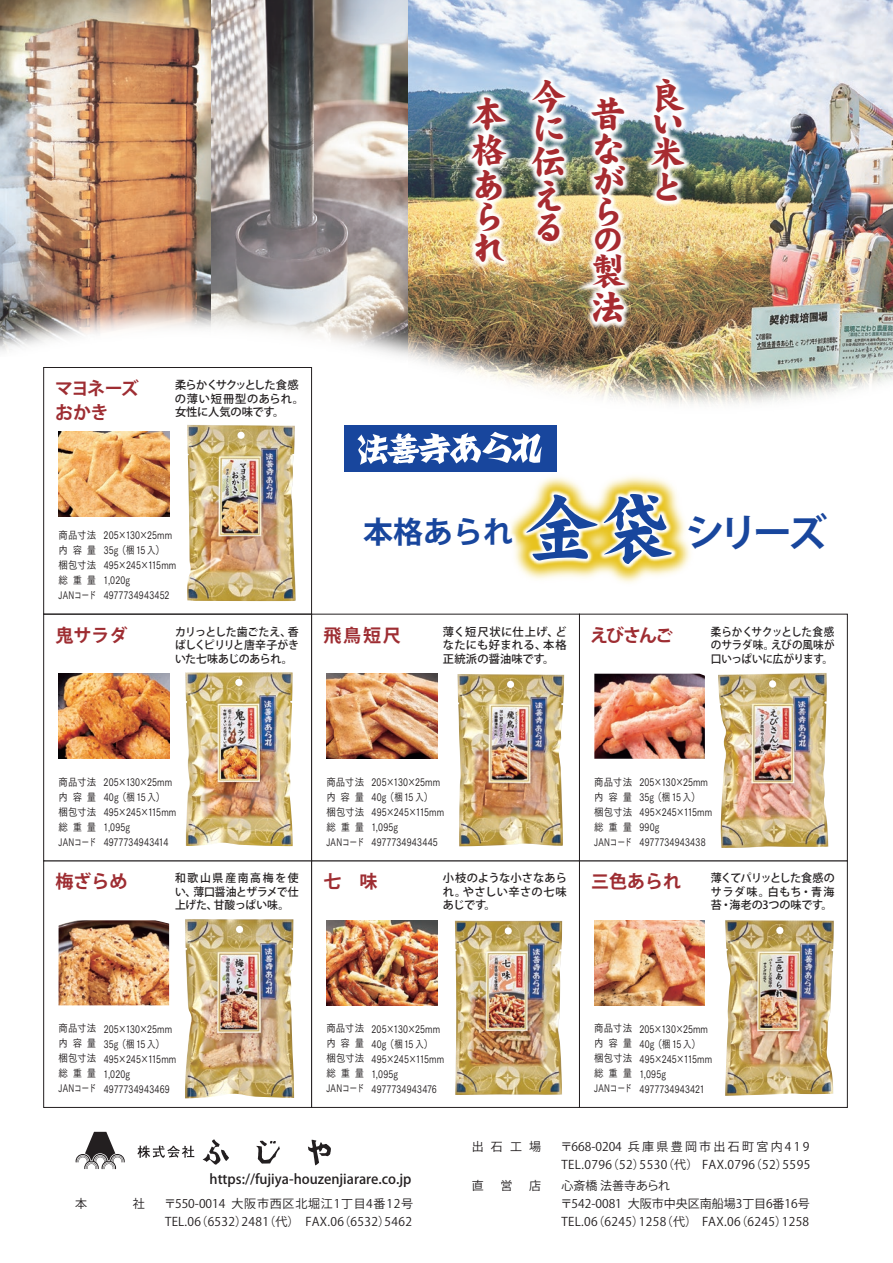
<style>
.page{position:relative;width:893px;height:1263px;background:#fff}
.page>*{position:absolute;margin:0;border:0;box-sizing:border-box;transform-origin:0 0}
.t1{font:700 39px "Koz Go Pr 6 N";color:#18469d}
.t2{font:36.3px/33.5px "DF Kai Sho Std W12";color:#a72b30}
.t3{font:700 30px "Koz Go Pr 6 N";color:#18469d}
.t4{font:700 18px "Koz Go Pr 6 N";color:#9e2d32}
.t5{font:700 18px/24px "Koz Go Pr 6 N";letter-spacing:-.07em;color:#9e2d32}
.t6{font:500 13.5px "Koz Go Pr 6 N";color:#231f20}
.t7{font:12px/18px "Koz Go Pr 6 N";letter-spacing:.03em;color:#231f20}
.t8{font:12px/18px "Koz Go Pr 6 N";color:#231f20}
.t9{font:500 11.25px/13.5px "Koz Go Pr 6 N";letter-spacing:-.005em;color:#231f20;text-align:justify}
.t10{font:500 11.25px/13.5px "Koz Go Pr 6 N";letter-spacing:-.005em;color:#231f20;text-align:justify;scale:.94 1}
.t11{font:500 11.25px/13.5px "Koz Go Pr 6 N";letter-spacing:-.005em;color:#231f20;text-align:justify;scale:.96 1}
.t12{font:10.5px/15px "Tsuku Go Pro M";letter-spacing:.015em;color:#231f20;scale:.8 1}
.t13{font:10.5px/15px "Tsuku Go Pro M";letter-spacing:.015em;color:#231f20;text-align:justify;scale:.9 1}
.s1{font-family:"DF Kai Sho Std W12";font-weight:400;font-size:75px}
</style>
<div class="page">
<img style="left:0;top:0;width:212px;height:352px">
<img style="left:212px;top:0;width:197px;height:358px">
<img style="left:409px;top:0;width:484px;height:404px">
<div style="left:579px;top:860px;width:269px;height:248px;background:#fff;border:1px solid #231f20"></div>
<div style="left:311px;top:860px;width:269px;height:248px;background:#fff;border:1px solid #231f20"></div>
<div style="left:43px;top:860px;width:269px;height:248px;background:#fff;border:1px solid #231f20"></div>
<div style="left:579px;top:614px;width:269px;height:247px;background:#fff;border:1px solid #231f20"></div>
<div style="left:311px;top:614px;width:269px;height:247px;background:#fff;border:1px solid #231f20"></div>
<div style="left:43px;top:614px;width:269px;height:247px;background:#fff;border:1px solid #231f20"></div>
<div style="left:43px;top:367px;width:269px;height:247px;border:1px solid #231f20"></div>
<img style="left:59px;top:431px;width:110px;height:85px">
<img style="left:326px;top:674px;width:111px;height:85px">
<img style="left:59px;top:674px;width:110px;height:85px">
<img style="left:59px;top:920px;width:110px;height:85px">
<img style="left:594px;top:920px;width:111px;height:85px">
<img style="left:326px;top:920px;width:111px;height:85px">
<img style="left:594px;top:674px;width:111px;height:85px">
<img style="left:455px;top:921px;width:107px;height:174px">
<img style="left:725px;top:920px;width:109px;height:176px">
<img style="left:185px;top:919px;width:109px;height:179px">
<img style="left:457px;top:674px;width:107px;height:172px">
<img style="left:718px;top:673px;width:110px;height:175px">
<img style="left:187px;top:425px;width:109px;height:176px">
<img style="left:185px;top:672px;width:108px;height:174px">
<div style="left:344px;top:425px;width:213px;height:47px;background:#18469d"></div>
<svg style="left:357px;top:433px;width:101px;height:26px"></svg>
<img style="left:413px;top:20px;width:330px;height:363px">
<img style="left:458px;top:431px;width:281px;height:201px">
<img style="left:310px;top:459px;width:157px;height:153px">
<img style="left:467px;top:434px;width:264px;height:190px">
<svg style="left:76px;top:1132px;width:49px;height:37px"></svg>
<svg style="left:308px;top:1140px;width:23px;height:25px"></svg>
<svg style="left:256px;top:1140px;width:24px;height:24px"></svg>
<svg style="left:203px;top:1139px;width:26px;height:26px"></svg>
<svg style="left:137px;top:1145px;width:57px;height:13px"></svg>
<h3 class="t5" style="left:55px;top:377px;width:85px">マヨネーズおかき</h3>
<p class="t9" style="left:175px;top:379px;width:131px;text-align:left">柔らかくサクッとした食感の薄い短冊型のあられ。女性に人気の味です。</p>
<p class="t13" style="left:59px;top:526px;width:44px">商品寸法内容量梱包寸法総重量JANコード</p>
<p class="t12" style="left:104px;top:526px;width:92px">205×130×25mm<br>35g（梱 15 入）<br>495×245×115mm<br>1,020g<br>4977734943452</p>
<h2 class="t2" style="left:471px;top:97px;width:37px">本格あられ</h2>
<h2 class="t2" style="left:530px;top:79px;width:37px;text-align:justify">今に伝え</h2>
<h2 class="t2" style="left:530px;top:209px;width:31px">る</h2>
<h2 class="t2" style="left:590px;top:97px;width:37px;line-height:32.5px;text-align:justify">昔ながら</h2>
<h2 class="t2" style="left:590px;top:223px;width:37px;line-height:31.8px">の製</h2>
<h2 class="t2" style="left:590px;top:290px;width:36px">法</h2>
<h2 class="t2" style="left:649px;top:82px;width:37px;line-height:26.4px">良い</h2>
<h2 class="t2" style="left:649px;top:136px;width:37px">米と</h2>
<h3 class="t3" style="left:363px;top:515px;width:151px">本格あられ</h3>
<h1 class="t1" style="left:524px;top:511px;width:305px"><span class="s1">金袋</span>シリーズ</h1>
<h3 class="t4" style="left:56px;top:625px;width:74px">鬼サラダ</h3>
<h3 class="t4" style="left:323px;top:625px;width:79px">飛鳥短尺</h3>
<p class="t9" style="left:175px;top:625px;width:126px">カリっとした歯ごたえ、香ばしくピリリと唐辛子がきいた七味あじのあられ。</p>
<p class="t9" style="left:443px;top:625px;width:125px">薄く短尺状に仕上げ、どなたにも好まれる、本格正統派の醤油味です。</p>
<h3 class="t4" style="left:590px;top:625px;width:84px">えびさんご</h3>
<p class="t10" style="left:711px;top:625px;width:133px">柔らかくサクッとした食感のサラダ味。えびの風味が口いっぱいに広がります。</p>
<p class="t13" style="left:59px;top:773px;width:44px">商品寸法内容量梱包寸法総重量JANコード</p>
<p class="t13" style="left:326px;top:773px;width:44px">商品寸法内容量梱包寸法総重量JANコード</p>
<p class="t13" style="left:594px;top:773px;width:44px">商品寸法内容量梱包寸法総重量JANコード</p>
<p class="t12" style="left:104px;top:773px;width:92px">205×130×25mm<br>40g（梱 15 入）<br>495×245×115mm<br>1,095g<br>4977734943414</p>
<p class="t12" style="left:371px;top:773px;width:92px">205×130×25mm<br>40g（梱 15 入）<br>495×245×115mm<br>1,095g<br>4977734943445</p>
<p class="t12" style="left:639px;top:773px;width:92px">205×130×25mm<br>35g（梱 15 入）<br>495×245×115mm<br>990g<br>4977734943438</p>
<h3 class="t4" style="left:56px;top:872px;width:74px">梅ざらめ</h3>
<p class="t11" style="left:175px;top:872px;width:130px">和歌山県産南高梅を使い、薄口醤油とザラメで仕上げた、甘酸っぱい味。</p>
<h3 class="t4" style="left:323px;top:872px;width:55px">七　味</h3>
<h3 class="t4" style="left:591px;top:872px;width:91px">三色あられ</h3>
<p class="t9" style="left:443px;top:872px;width:126px">小枝のような小さなあられ。やさしい辛さの七味あじです。</p>
<p class="t9" style="left:711px;top:872px;width:125px">薄くてパリッとした食感のサラダ味。白もち・青海苔・海老の3つの味です。</p>
<p class="t13" style="left:59px;top:1020px;width:44px">商品寸法内容量梱包寸法総重量JANコード</p>
<p class="t13" style="left:326px;top:1020px;width:44px">商品寸法内容量梱包寸法総重量JANコード</p>
<p class="t13" style="left:594px;top:1020px;width:44px">商品寸法内容量梱包寸法総重量JANコード</p>
<p class="t12" style="left:104px;top:1020px;width:92px">205×130×25mm<br>35g（梱 15 入）<br>495×245×115mm<br>1,020g<br>4977734943469</p>
<p class="t12" style="left:371px;top:1020px;width:92px">205×130×25mm<br>40g（梱 15 入）<br>495×245×115mm<br>1,095g<br>4977734943476</p>
<p class="t12" style="left:639px;top:1020px;width:92px">205×130×25mm<br>40g（梱 15 入）<br>495×245×115mm<br>1,095g<br>4977734943421</p>
<p class="t6" style="left:210px;top:1171px;width:203px">https://fujiya-houzenjiarare.co.jp</p>
<p class="t7" style="left:75px;top:1195px;width:71px">本　　社</p>
<p class="t7" style="left:164px;top:1195px;width:251px">〒550-0014 大阪市西区北堀江1丁目4番12号<br>TEL.06（6532）2481（代） FAX.06（6532）5462</p>
<p class="t7" style="left:472px;top:1138px;width:71px">出石工場</p>
<p class="t7" style="left:560px;top:1138px;width:251px">〒668-0204 兵庫県豊岡市出石町宮内419<br>TEL.0796（52）5530（代） FAX.0796（52）5595</p>
<p class="t7" style="left:472px;top:1177px;width:13px">直</p>
<p class="t7" style="left:500px;top:1177px;width:13px">営</p>
<p class="t7" style="left:529px;top:1177px;width:13px">店</p>
<p class="t8" style="left:560px;top:1177px;width:251px">心斎橋 法善寺あられ<br>〒542-0081 大阪市中央区南船場3丁目6番16号<br>TEL.06（6245）1258（代） FAX.06（6245）1258</p>
</div>
